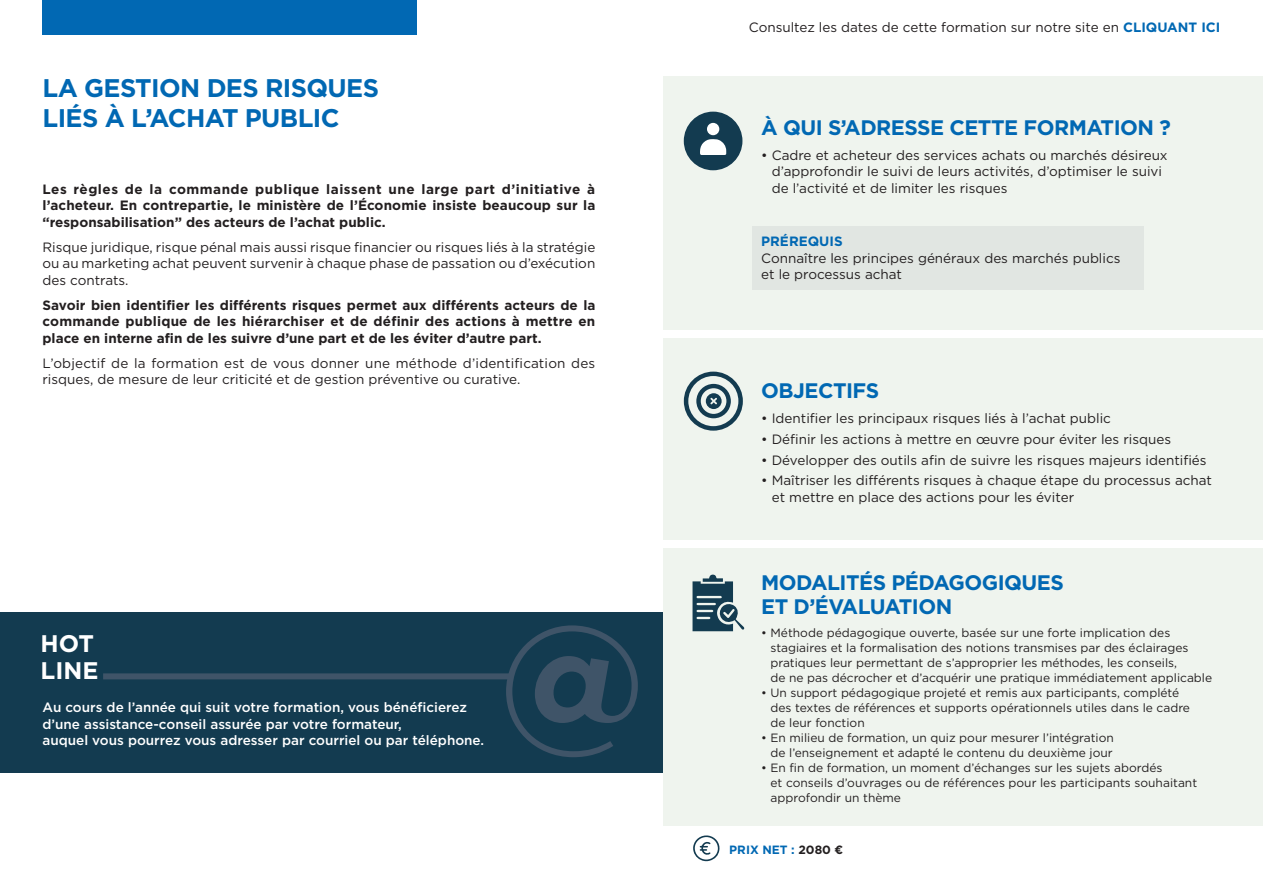
<style>
.page{position:relative;width:1263px;height:893px;background:#fff}
.page>*{position:absolute;margin:0;border:0;box-sizing:border-box;transform-origin:0 0}
.t1{font:700 25.5px/30px "Gotham";letter-spacing:-.025em;color:#0168b3}
.t2{font:700 24px/27px "Gotham";color:#fff}
.t3{font:700 21px/24px "Gotham";letter-spacing:-.025em;color:#0168b3}
.t4{font:13.5px/16.5px "Gotham";color:#231f20}
.t5{font:700 13.5px/16.5px "Gotham";color:#231f20;text-align:justify}
.t6{font:500 13.5px/16.5px "Gotham";color:#fff}
.t7{font:700 13.5px "Gotham";color:#0168b3}
.t8{font:12px/15px "Gotham";color:#231f20}
.t9{font:700 12px "Gotham";color:#0168b3}
.s1{font-weight:700;color:#0168b3}
.s2{color:#231f20}
</style>
<div class="page">
<div style="left:0;top:612px;width:674px;height:160px;background:#133b50"></div>
<svg style="left:506px;top:625px;width:132px;height:132px"></svg>
<div style="left:103px;top:673px;width:409px;height:6px;background:#3f5468"></div>
<div style="left:43px;top:0;width:374px;height:34px;background:#0168b3"></div>
<div style="left:663px;top:338px;width:600px;height:202px;background:#eff4ee"></div>
<div style="left:663px;top:77px;width:600px;height:253px;background:#eff4ee"></div>
<svg style="left:684px;top:372px;width:59px;height:59px"></svg>
<svg style="left:693px;top:835px;width:27px;height:26px"></svg>
<div style="left:684px;top:112px;width:58px;height:58px;background:#133b50;border-radius:50%"></div>
<svg style="left:700px;top:139px;width:26px;height:16px"></svg>
<div style="left:707px;top:123px;width:12px;height:12px;background:#fff;border-radius:50%"></div>
<div style="left:753px;top:226px;width:391px;height:64px;background:#e1e6e2"></div>
<div style="left:663px;top:549px;width:600px;height:277px;background:#eff4ee"></div>
<svg style="left:692px;top:575px;width:52px;height:56px"></svg>
<p class="t1" style="left:43px;top:73px;width:338px">LA GESTION DES RISQUES<br>LIÉS À L’ACHAT PUBLIC</p>
<p class="t5" style="left:43px;top:181px;width:554px">Les règles de la commande publique laissent une large part d’initiative à l’acheteur. En contrepartie, le ministère de l’Économie insiste beaucoup sur la “responsabilisation” des acteurs de l’achat public.</p>
<p class="t4" style="left:43px;top:238px;width:554px;text-align:justify">Risque juridique, risque pénal mais aussi risque financier ou risques liés à la stratégie ou au marketing achat peuvent survenir à chaque phase de passation ou d’exécution des contrats.</p>
<p class="t5" style="left:43px;top:297px;width:554px">Savoir bien identifier les différents risques permet aux différents acteurs de la commande publique de les hiérarchiser et de définir des actions à mettre en place en interne afin de les suivre d’une part et de les éviter d’autre part.</p>
<p class="t4" style="left:43px;top:354px;width:554px">L’objectif de la formation est de vous donner une méthode d’identification des risques, de mesure de leur criticité et de gestion préventive ou curative.</p>
<p class="t2" style="left:41px;top:630px;width:59px">HOT<br>LINE</p>
<p class="t6" style="left:43px;top:699px;width:426px">Au cours de l’année qui suit votre formation, vous bénéficierez</p>
<p class="t6" style="left:43px;top:715px;width:443px">d’une assistance-conseil assurée par votre formateur,<br>auquel vous pourrez vous adresser par courriel ou par téléphone.</p>
<p class="t4" style="left:749px;top:19px;width:473px">Consultez les dates de cette formation sur notre site en <span class="s1">CLIQUANT ICI</span></p>
<p class="t3" style="left:761px;top:115px;width:411px">À QUI S’ADRESSE CETTE FORMATION ?</p>
<p class="t4" style="left:772px;top:146px;width:397px;text-indent:-11px">• Cadre et acheteur des services achats ou marchés désireux d’approfondir le suivi de leurs activités, d’optimiser le suivi de l’activité et de limiter les risques</p>
<p class="t7" style="left:761px;top:233px;width:83px">PRÉREQUIS</p>
<p class="t4" style="left:761px;top:250px;width:361px">Connaître les principes généraux des marchés publics et le processus achat</p>
<p class="t3" style="left:761px;top:378px;width:120px">OBJECTIFS</p>
<p class="t4" style="left:761px;top:410px;width:351px">• Identifier les principaux risques liés à l’achat public</p>
<p class="t4" style="left:761px;top:430px;width:411px">• Définir les actions à mettre en œuvre pour éviter les risques</p>
<p class="t4" style="left:761px;top:451px;width:447px">• Développer des outils afin de suivre les risques majeurs identifiés</p>
<p class="t4" style="left:772px;top:472px;width:442px;text-indent:-11px">• Maîtriser les différents risques à chaque étape du processus achat et mettre en place des actions pour les éviter</p>
<p class="t3" style="left:761px;top:570px;width:304px">MODALITÉS PÉDAGOGIQUES<br>ET D’ÉVALUATION</p>
<p class="t8" style="left:770px;top:625px;width:443px;text-indent:-9px">• Méthode pédagogique ouverte, basée sur une forte implication des stagiaires et la formalisation des notions transmises par des éclairages pratiques leur permettant de s’approprier les méthodes, les conseils,<br>de ne pas décrocher et d’acquérir une pratique immédiatement applicable</p>
<p class="t8" style="left:770px;top:685px;width:421px;text-indent:-9px">• Un support pédagogique projeté et remis aux participants, complété des textes de références et supports opérationnels utiles dans le cadre de leur fonction</p>
<p class="t8" style="left:761px;top:730px;width:354px;text-align:right">• En milieu de formation, un quiz pour mesurer l’intégration de l’enseignement et adapté le contenu du deuxième jour</p>
<p class="t8" style="left:770px;top:760px;width:428px;text-indent:-9px">• En fin de formation, un moment d’échanges sur les sujets abordés<br>et conseils d’ouvrages ou de références pour les participants souhaitant approfondir un thème</p>
<p class="t9" style="left:729px;top:842px;width:115px">PRIX NET : <span class="s2">2080 €</span></p>
</div>
